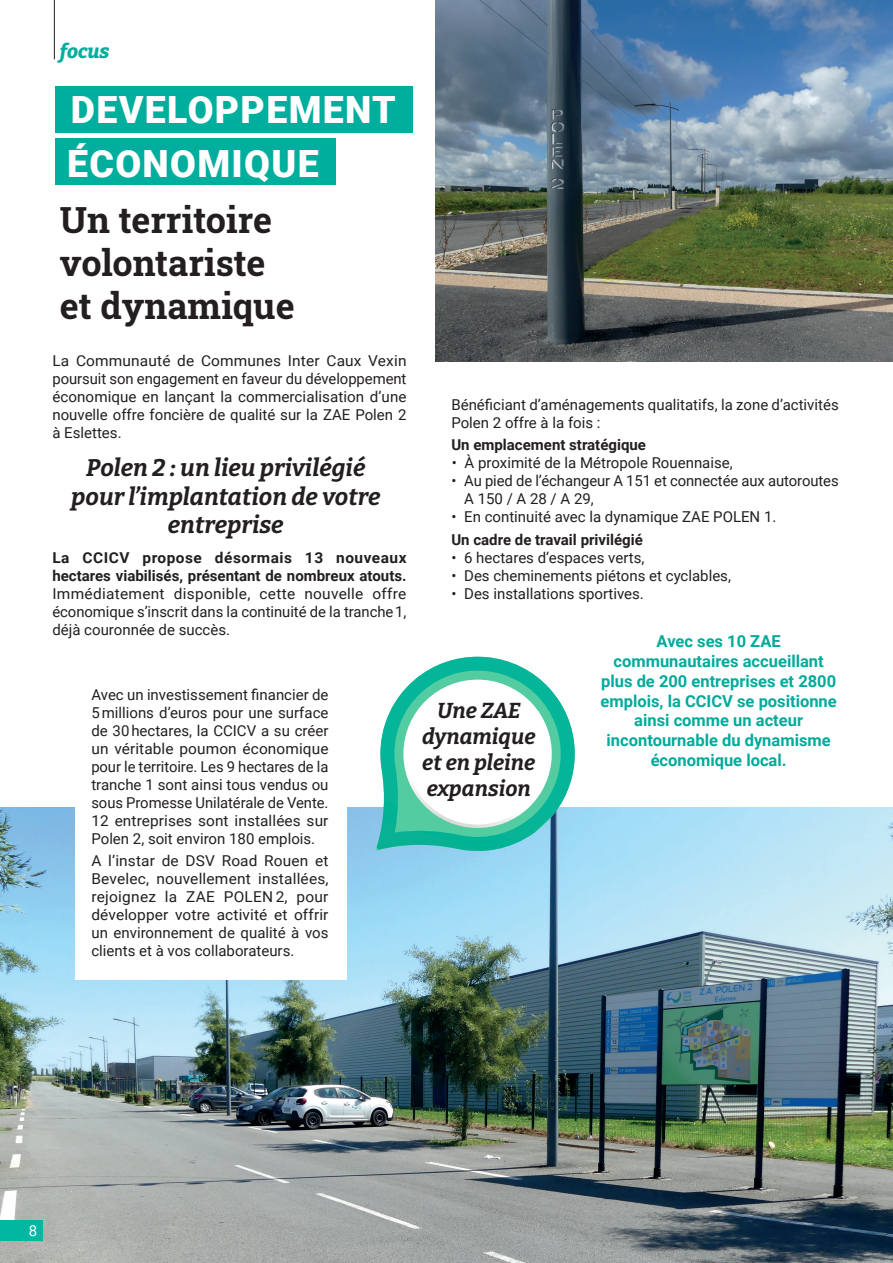
<style>
.page{position:relative;width:893px;height:1263px;background:#fff}
.page>*{position:absolute;margin:0;border:0;box-sizing:border-box;transform-origin:0 0}
.t1{font:900 37.5px "Roboto";letter-spacing:.035em;color:#fff}
.t2{font:36px "Roboto Slab";color:#231f20}
.t3{font:italic 700 24px/28.8px "Bitter";color:#231f20;text-align:center}
.t4{font:italic 700 21.6px/26px "Bitter";color:#231f20;text-align:center}
.t5{font:italic 800 19.5px "Bitter";letter-spacing:-.005em;color:#00ae9d}
.t6{font:700 16.5px/19.8px "Roboto";color:#00ab9b;text-align:center}
.t7{font:15px/18px "Roboto";color:#231f20;text-align:justify}
.t8{font:700 15px "Roboto";color:#231f20}
.t9{font:15px "Roboto";color:#fff}
.s1{font-weight:700}
</style>
<div class="page">
<img style="left:435px;top:0;width:458px;height:361px">
<img style="left:0;top:808px;width:893px;height:455px">
<div style="left:0;top:1220px;width:43px;height:21px;background:#00b7a1"></div>
<hr style="left:54px;top:0;width:1px;height:59px;background:#231f20">
<div style="left:55px;top:86px;width:357px;height:47px;background:#00ae9d"></div>
<div style="left:55px;top:138px;width:281px;height:46px;background:#00ae9d"></div>
<div style="left:75px;top:680px;width:272px;height:299px;background:#fff"></div>
<svg style="left:376px;top:656px;width:209px;height:199px"></svg>
<p class="t5" style="left:60px;top:35px;width:51px">focus</p>
<p class="t1" style="left:71px;top:84px;width:326px">DEVELOPPEMENT</p>
<p class="t1" style="left:67px;top:137px;width:253px">ÉCONOMIQUE</p>
<p class="t2" style="left:60px;top:195px;width:214px">Un territoire</p>
<p class="t2" style="left:60px;top:238px;width:207px">volontariste</p>
<p class="t2" style="left:60px;top:281px;width:236px">et dynamique</p>
<p class="t7" style="left:52px;top:351px;width:356px">La Communauté de Communes Inter Caux Vexin poursuit son engagement en faveur du développement économique en lançant la commercialisation d’une nouvelle offre foncière de qualité sur la ZAE Polen 2 à Eslettes.</p>
<p class="t3" style="left:71px;top:451px;width:311px">Polen 2 : un lieu privilégié pour l’implantation de votre entreprise</p>
<p class="t7" style="left:52px;top:548px;width:356px"><span class="s1">La CCICV propose désormais 13 nouveaux hectares viabilisés, présentant de nombreux atouts.<br></span>Immédiatement disponible, cette nouvelle offre économique s’inscrit dans la continuité de la tranche 1, déjà couronnée de succès.</p>
<p class="t7" style="left:91px;top:685px;width:239px">Avec un investissement financier de 5 millions d’euros pour une surface de 30 hectares, la CCICV a su créer un véritable poumon économique pour le territoire. Les 9 hectares de la tranche 1 sont ainsi tous vendus ou sous Promesse Unilatérale de Vente.<br>12 entreprises sont installées sur Polen 2, soit environ 180 emplois.</p>
<p class="t7" style="left:91px;top:851px;width:239px">A l’instar de DSV Road Rouen et Bevelec, nouvellement installées, rejoignez la ZAE POLEN 2, pour développer votre activité et offrir un environnement de qualité à vos clients et à vos collaborateurs.</p>
<p class="t7" style="left:451px;top:395px;width:389px">Bénéficiant d’aménagements qualitatifs, la zone d’activités<br>Polen 2 offre à la fois :</p>
<p class="t8" style="left:451px;top:435px;width:196px">Un emplacement stratégique</p>
<p class="t7" style="left:452px;top:453px;width:283px">• À proximité de la Métropole Rouennaise,</p>
<p class="t7" style="left:464px;top:471px;width:376px;text-indent:-13px">• Au pied de l’échangeur A 151 et connectée aux autoroutes<br>A 150 / A 28 / A 29,</p>
<p class="t7" style="left:451px;top:507px;width:326px">• En continuité avec la dynamique ZAE POLEN 1.</p>
<p class="t8" style="left:451px;top:529px;width:193px">Un cadre de travail privilégié</p>
<p class="t7" style="left:451px;top:548px;width:195px">• 6 hectares d’espaces verts,</p>
<p class="t7" style="left:451px;top:566px;width:281px">• Des cheminements piétons et cyclables,</p>
<p class="t7" style="left:451px;top:584px;width:194px">• Des installations sportives.</p>
<p class="t4" style="left:422px;top:696px;width:115px">Une ZAE dynamique</p>
<p class="t4" style="left:422px;top:748px;width:115px;text-align:left">et en pleine expansion</p>
<p class="t6" style="left:600px;top:631px;width:238px">Avec ses 10 ZAE communautaires accueillant plus de 200 entreprises et 2800 emplois, la CCICV se positionne ainsi comme un acteur incontournable du dynamisme économique local.</p>
<p class="t9" style="left:29px;top:1220px;width:10px">8</p>
</div>
